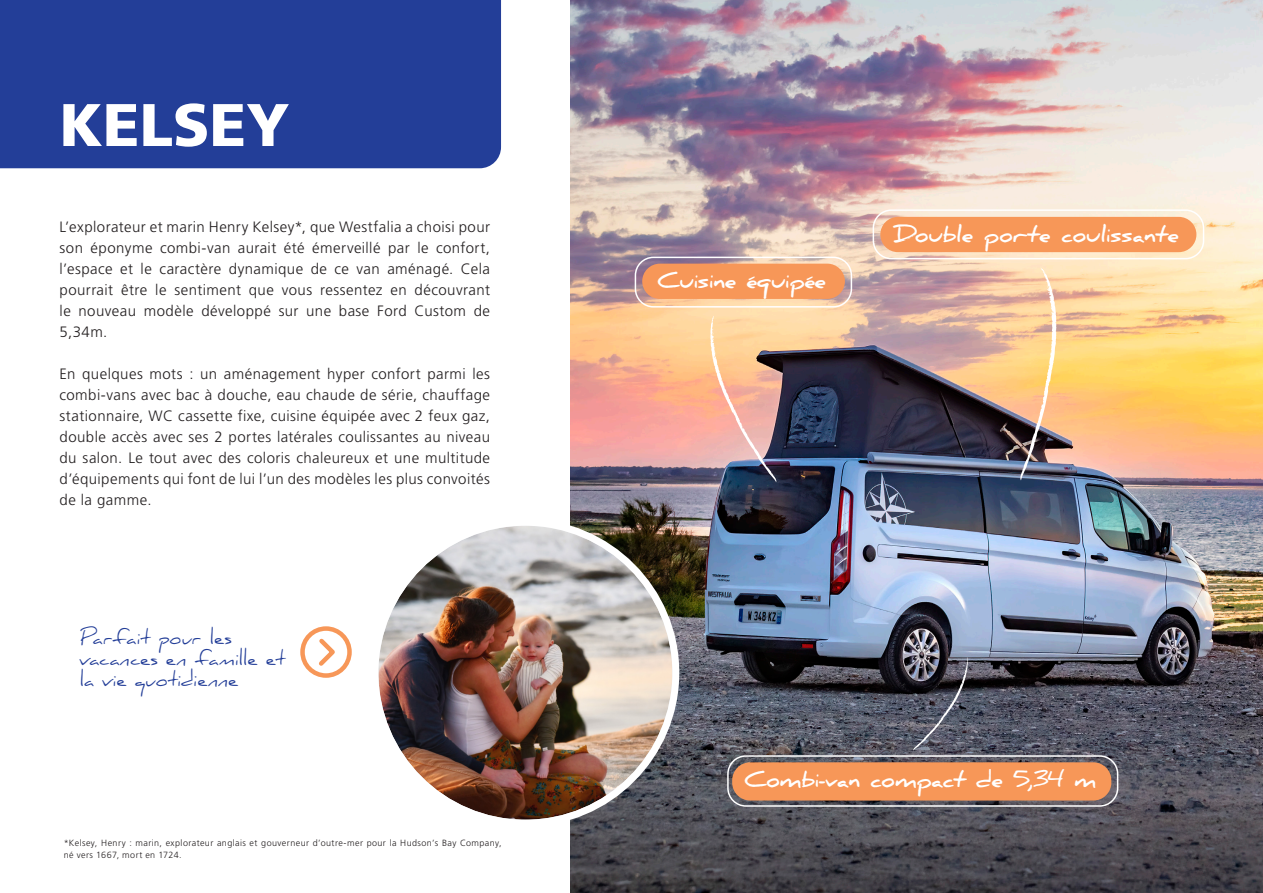
<style>
.page{position:relative;width:1263px;height:893px;background:#fff}
.page>*{position:absolute;margin:0;border:0;box-sizing:border-box;transform-origin:0 0}
.t1{font:900 60px "Frutiger";color:#fff}
.t2{font:700 21.75px "Daniel";letter-spacing:-.015em;color:#fff}
.t3{font:19.5px/21px "Daniel";letter-spacing:.005em;color:#233e98}
.t4{font:300 15px/21px "Frutiger";letter-spacing:.03em;color:#231f20;text-align:justify}
.t5{font:300 9px/12px "Frutiger";letter-spacing:.045em;color:#231f20}
</style>
<div class="page">
<img style="left:570px;top:0;width:692px;height:893px">
<div style="left:300px;top:626px;width:52px;height:52px;border:4px solid #f79758;border-radius:50%"></div>
<svg style="left:319px;top:638px;width:20px;height:32px"></svg>
<div style="left:375px;top:522px;width:301px;height:301px;background:#fff;border-radius:50%"></div>
<img style="left:378px;top:526px;width:294px;height:294px;border-radius:147px">
<div style="left:371px;top:519px;width:308px;height:308px;border:7px solid #fff;border-radius:50%"></div>
<div style="left:0;top:0;width:501px;height:168px;background:#233e98"></div>
<div style="left:873px;top:209px;width:331px;height:50px;border:2px solid #fff;border-radius:18px"></div>
<div style="left:880px;top:217px;width:316px;height:35px;background:#f79758;border-radius:18px"></div>
<svg style="left:913px;top:657px;width:55px;height:94px;background:#545562"></svg>
<img style="left:1020px;top:267px;width:36px;height:213px">
<div style="left:635px;top:257px;width:217px;height:51px;border:2px solid #fff;border-radius:18px"></div>
<div style="left:642px;top:264px;width:203px;height:35px;background:#f79758;border-radius:18px"></div>
<svg style="left:710px;top:315px;width:67px;height:167px;background:#d6ac98"></svg>
<div style="left:727px;top:755px;width:391px;height:52px;border:2px solid #fff;border-radius:18px"></div>
<div style="left:732px;top:762px;width:379px;height:38px;background:#f79758;border-radius:18px"></div>
<p class="t1" style="left:60px;top:89px;width:231px">KELSEY</p>
<p class="t4" style="left:60px;top:216px;width:432px">L’explorateur et marin Henry Kelsey*, que Westfalia a choisi pour son éponyme combi-van aurait été émerveillé par le confort, l’espace et le caractère dynamique de ce van aménagé. Cela pourrait être le sentiment que vous ressentez en découvrant le nouveau modèle développé sur une base Ford Custom de 5,34m.</p>
<p class="t4" style="left:60px;top:363px;width:432px">En quelques mots : un aménagement hyper confort parmi les combi-vans avec bac à douche, eau chaude de série, chauffage stationnaire, WC cassette fixe, cuisine équipée avec 2 feux gaz, double accès avec ses 2 portes latérales coulissantes au niveau du salon. Le tout avec des coloris chaleureux et une multitude d’équipements qui font de lui l’un des modèles les plus convoités de la gamme.</p>
<p class="t3" style="left:80px;top:627px;width:207px">Parfait pour les vacances en famille et la vie quotidienne</p>
<p class="t5" style="left:64px;top:837px;width:439px">*Kelsey, Henry : marin, explorateur anglais et gouverneur d’outre-mer pour la Hudson’s Bay Company, né vers 1667, mort en 1724.</p>
<p class="t2" style="left:658px;top:268px;width:170px">Cuisine équipée</p>
<p class="t2" style="left:893px;top:222px;width:287px">Double porte coulissante</p>
<p class="t2" style="left:744px;top:767px;width:353px">Combi-van compact de 5,34 m</p>
</div>
